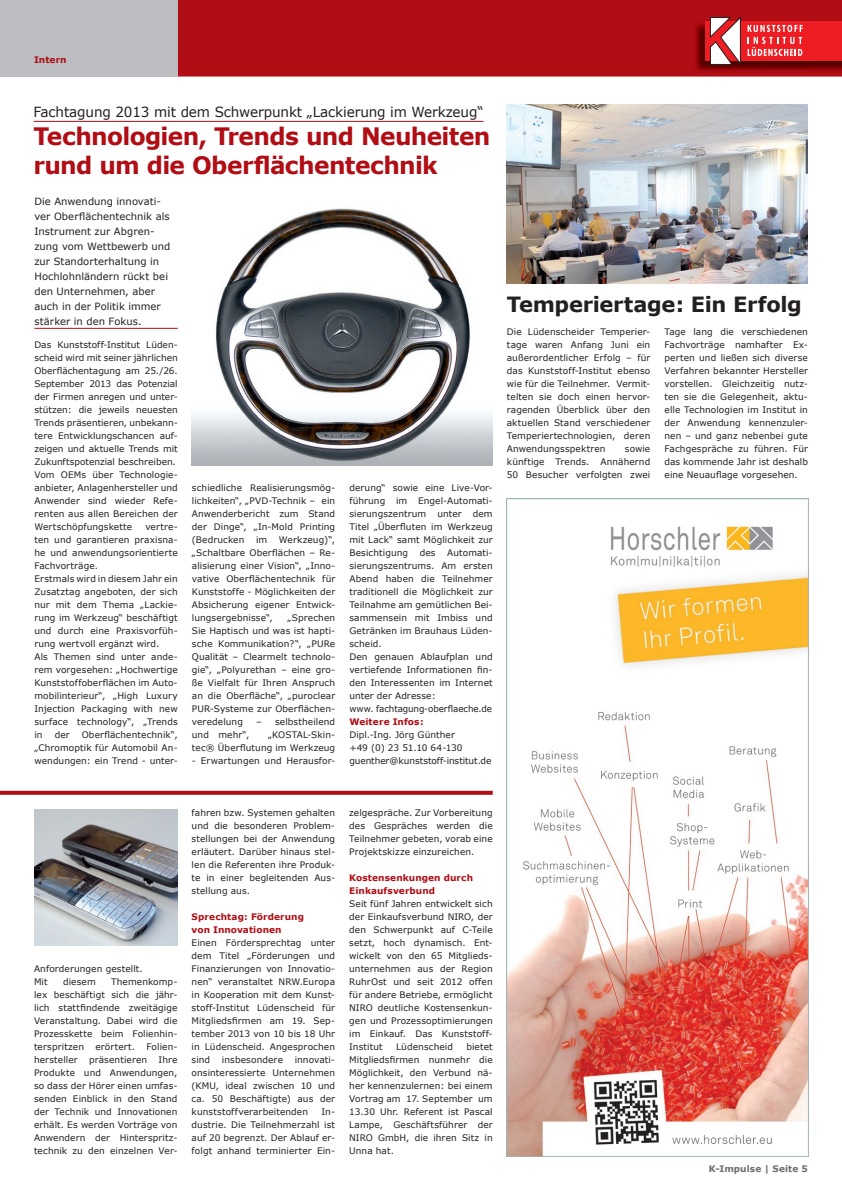
<style>
.page{position:relative;width:842px;height:1191px;background:#fff}
.page>*{position:absolute;margin:0;border:0;box-sizing:border-box;transform-origin:0 0}
.t1{font:700 24px/28.8px "Verdana";letter-spacing:-.03em;color:#b00d15}
.t2{font:700 21px "Verdana";letter-spacing:-.015em;color:#231f20}
.t3{font:14px "Verdana";letter-spacing:-.01em;color:#231f20}
.t4{font:10px/15px "Verdana";letter-spacing:.005em;color:#231f20}
.t5{font:9px/13px "Verdana";letter-spacing:.01em;color:#231f20;text-align:justify}
.t6{font:700 9px/13px "Verdana";letter-spacing:.01em;color:#b00d15}
.t7{font:700 9px "Verdana";letter-spacing:.01em;color:#6c6d70}
</style>
<div class="page">
<div style="left:178px;top:0;width:664px;height:77px;background:#b00d15"></div>
<div style="left:186px;top:54px;width:622px;height:15px;background:#b00d15"></div>
<img style="left:693px;top:21px;width:149px;height:52px">
<img style="left:693px;top:54px;width:115px;height:15px">
<div style="left:705px;top:21px;width:137px;height:40px;background:#ee1d23"></div>
<svg style="left:710px;top:16px;width:31px;height:49px"></svg>
<svg style="left:748px;top:25px;width:55px;height:31px"></svg>
<div style="left:0;top:0;width:178px;height:77px;background:#bcbdc0"></div>
<svg style="left:0;top:791px;width:493px;height:4px;background:#b31920"></svg>
<hr style="left:34px;top:328px;width:144px;height:1px;background:#b00d15">
<hr style="left:34px;top:121px;width:449px;height:1px;background:#b00d15">
<img style="left:507px;top:499px;width:301px;height:657px">
<img style="left:192px;top:208px;width:301px;height:257px">
<img style="left:507px;top:105px;width:301px;height:178px">
<img style="left:34px;top:809px;width:143px;height:136px">
<p class="t6" style="left:34px;top:53px;width:34px">Intern</p>
<h3 class="t3" style="left:34px;top:103px;width:451px">Fachtagung 2013 mit dem Schwerpunkt „Lackierung im Werkzeug“</h3>
<h1 class="t1" style="left:34px;top:121px;width:458px">Technologien, Trends und Neuheiten rund um die Oberflächentechnik</h1>
<p class="t4" style="left:34px;top:194px;width:138px">Die Anwendung innovati&shy;ver Oberflächentechnik als<br>Instrument zur Abgren&shy;zung vom Wettbewerb und zur Standorterhaltung in<br>Hochlohnländern rückt bei den Unternehmen, aber auch in der Politik immer stärker in den Fokus.</p>
<p class="t5" style="left:34px;top:338px;width:145px;text-align:left">Das Kunststoff-Institut Lüden&shy;scheid wird mit seiner jährlichen<br>Oberflächentagung am 25./26.<br>September 2013 das Potenzial der Firmen anregen und unter&shy;stützen: die jeweils neuesten<br>Trends präsentieren, unbekann&shy;tere Entwicklungschancen auf&shy;zeigen und aktuelle Trends mit<br>Zukunftspotenzial beschreiben.<br>Vom OEMs über Technologie&shy;anbieter, Anlagenhersteller und<br>Anwender sind wieder Refe&shy;renten aus allen Bereichen der<br>Wertschöpfungskette</p>
<p class="t5" style="left:34px;top:520px;width:145px;text-align:left;text-indent:111px">vertre&shy;ten und garantieren praxisna&shy;he und anwendungsorientierte<br>Fachvorträge.<br>Erstmals wird in diesem Jahr ein<br>Zusatztag angeboten, der sich nur mit dem Thema „Lackie&shy;rung im Werkzeug“ beschäftigt und durch eine Praxisvorfüh&shy;rung wertvoll ergänzt wird.<br>Als Themen sind unter ande&shy;rem vorgesehen: „Hochwertige<br>Kunststoffoberflächen im Auto&shy;mobilinterieur“, „High Luxury<br>Injection Packaging with new surface technology“, „Trends in</p>
<p class="t5" style="left:34px;top:728px;width:145px;text-indent:47px">Oberflächentechnik“, „Chromoptik für Automobil An&shy;wendungen: ein Trend - unter-</p>
<p class="t5" style="left:55px;top:728px;width:17px">der</p>
<p class="t5" style="left:192px;top:481px;width:145px">schiedliche Realisierungsmög&shy;lichkeiten“, „PVD-Technik – ein Anwenderbericht zum Stand der Dinge“, „In-Mold Printing (Bedrucken</p>
<p class="t5" style="left:192px;top:533px;width:145px;text-indent:87px">Werkzeug)“, „Schaltbare Oberflächen – Re&shy;alisierung einer Vision“, „Inno&shy;vative Oberflächentechnik für Kunststoffe - Möglichkeiten der Absicherung eigener Entwick&shy;lungsergebnisse“,</p>
<p class="t5" style="left:256px;top:533px;width:13px">im</p>
<p class="t5" style="left:192px;top:611px;width:145px;text-indent:96px">„Sprechen Sie Haptisch und was ist hapti&shy;sche Kommunikation?“, „PURe Qualität – Clearmelt technolo&shy;gie“, „Polyurethan – eine gro&shy;ße Vielfalt für Ihren Anspruch an die Oberfläche“, „puroclear PUR-Systeme zur Oberflächen&shy;veredelung</p>
<p class="t5" style="left:256px;top:715px;width:81px">– selbstheilend</p>
<p class="t5" style="left:192px;top:728px;width:145px;text-align:right">„KOSTAL-Skin-<br>tec® Überflutung im Werkzeug</p>
<p class="t5" style="left:192px;top:754px;width:145px">- Erwartungen und Herausfor-</p>
<p class="t5" style="left:192px;top:728px;width:59px">und mehr“,</p>
<p class="t5" style="left:349px;top:481px;width:145px">derung“ sowie eine Live-Vor&shy;führung im Engel-Automati&shy;sierungszentrum unter dem Titel „Überfluten im Werkzeug mit Lack“ samt Möglichkeit zur Besichtigung</p>
<p class="t5" style="left:420px;top:546px;width:17px">des</p>
<p class="t5" style="left:349px;top:546px;width:145px;text-align:left;text-indent:98px">Automati&shy;sierungszentrums. Am ersten<br>Abend haben die Teilnehmer traditionell die Möglichkeit zur<br>Teilnahme am gemütlichen Bei&shy;sammensein mit Imbiss und<br>Getränken im Brauhaus Lüden&shy;scheid.<br>Den genauen Ablaufplan und vertiefende Informationen fin&shy;den Interessenten im Internet unter der Adresse:<br>www. fachtagung-oberflaeche.de</p>
<p class="t6" style="left:349px;top:715px;width:76px">Weitere Infos:</p>
<p class="t5" style="left:349px;top:728px;width:144px;text-align:left">Dipl.-Ing. Jörg Günther<br>+49 (0) 23 51.10 64-130 guenther@kunststoff-institut.de</p>
<h2 class="t2" style="left:507px;top:291px;width:297px">Temperiertage: Ein Erfolg</h2>
<p class="t5" style="left:507px;top:325px;width:145px">Die Lüdenscheider Temperier&shy;tage waren Anfang Juni ein außerordentlicher Erfolg – für das Kunststoff-Institut ebenso wie für die Teilnehmer. Vermit&shy;telten sie doch einen hervor&shy;ragenden Überblick über den aktuellen Stand verschiedener Temperiertechnologien, deren Anwendungsspektren</p>
<p class="t5" style="left:507px;top:442px;width:145px;text-indent:118px">sowie künftige Trends. Annähernd 50 Besucher verfolgten zwei</p>
<p class="t5" style="left:664px;top:325px;width:145px">Tage lang die verschiedenen Fachvorträge namhafter Ex&shy;perten und ließen sich diverse Verfahren bekannter Hersteller vorstellen. Gleichzeitig nutz&shy;ten sie die Gelegenheit, aktu&shy;elle Technologien im Institut in der Anwendung kennenzuler&shy;nen – und ganz nebenbei gute Fachgespräche zu führen. Für das kommende Jahr ist deshalb eine Neuauflage vorgesehen.</p>
<p class="t5" style="left:34px;top:962px;width:110px">Anforderungen gestellt.<br>Mit</p>
<p class="t5" style="left:34px;top:975px;width:145px;text-indent:77px">Themenkomp&shy;lex beschäftigt sich die jähr&shy;lich stattfindende zweitägige Veranstaltung. Dabei wird die Prozesskette beim Folienhin&shy;terspritzen</p>
<p class="t5" style="left:63px;top:975px;width:34px">diesem</p>
<p class="t5" style="left:95px;top:1040px;width:41px">erörtert.</p>
<p class="t5" style="left:146px;top:1040px;width:33px">Folien-</p>
<p class="t5" style="left:34px;top:1053px;width:145px;text-indent:125px">Ihre Produkte und Anwendungen, so dass der Hörer einen umfas&shy;senden Einblick in den Stand der Technik und Innovationen erhält. Es werden Vorträge von Anwendern der Hinterspritz&shy;technik zu den einzelnen Ver-</p>
<p class="t5" style="left:34px;top:1053px;width:45px">hersteller</p>
<p class="t5" style="left:89px;top:1053px;width:60px">präsentieren</p>
<p class="t5" style="left:192px;top:806px;width:145px">fahren bzw. Systemen gehalten und die besonderen Problem&shy;stellungen bei der Anwendung erläutert. Darüber hinaus stel&shy;len die Referenten ihre Produk&shy;te in einer begleitenden Aus&shy;stellung aus.</p>
<p class="t6" style="left:192px;top:910px;width:114px">Sprechtag: Förderung von Innovationen</p>
<p class="t5" style="left:192px;top:936px;width:145px">Einen Fördersprechtag unter dem Titel „Förderungen und Finanzierungen von Innovatio&shy;nen“ veranstaltet NRW.Europa in Kooperation mit dem Kunst&shy;stoff-Institut Lüdenscheid für Mitgliedsfirmen am 19. Sep&shy;tember 2013 von 10 bis 18 Uhr in Lüdenscheid. Angesprochen sind</p>
<p class="t5" style="left:222px;top:1053px;width:63px">insbesondere</p>
<p class="t5" style="left:192px;top:1053px;width:145px;text-indent:103px">innovati&shy;onsinteressierte Unternehmen (KMU, ideal zwischen 10 und ca. 50 Beschäftigte) aus der kunststoffverarbeitenden</p>
<p class="t5" style="left:192px;top:1105px;width:145px;text-indent:130px">In&shy;dustrie. Die Teilnehmerzahl ist auf 20 begrenzt. Der Ablauf er&shy;folgt anhand terminierter Ein-</p>
<p class="t5" style="left:349px;top:806px;width:145px">zelgespräche. Zur Vorbereitung des Gespräches werden die Teilnehmer gebeten, vorab eine Projektskizze einzureichen.</p>
<p class="t6" style="left:349px;top:871px;width:125px">Kostensenkungen durch<br>Einkaufsverbund</p>
<p class="t5" style="left:349px;top:897px;width:145px">Seit fünf Jahren entwickelt sich der Einkaufsverbund NIRO, der den Schwerpunkt auf C-Teile setzt, hoch dynamisch. Ent&shy;wickelt von den 65 Mitglieds&shy;unternehmen aus der Region RuhrOst und seit 2012 offen für andere Betriebe, ermöglicht NIRO deutliche Kostensenkun&shy;gen und Prozessoptimierungen im Einkauf. Das Kunststoff-Institut</p>
<p class="t5" style="left:349px;top:1040px;width:145px;text-indent:117px">bietet Mitgliedsfirmen nunmehr die Möglichkeit, den Verbund nä&shy;her kennenzulernen: bei einem Vortrag am 17. September um 13.30 Uhr. Referent ist Pascal Lampe, Geschäftsführer der NIRO GmbH, die ihren Sitz in Unna hat.</p>
<p class="t5" style="left:396px;top:1040px;width:58px">Lüdenscheid</p>
<p class="t7" style="left:709px;top:1163px;width:101px">K-Impulse | Seite 5</p>
</div>
